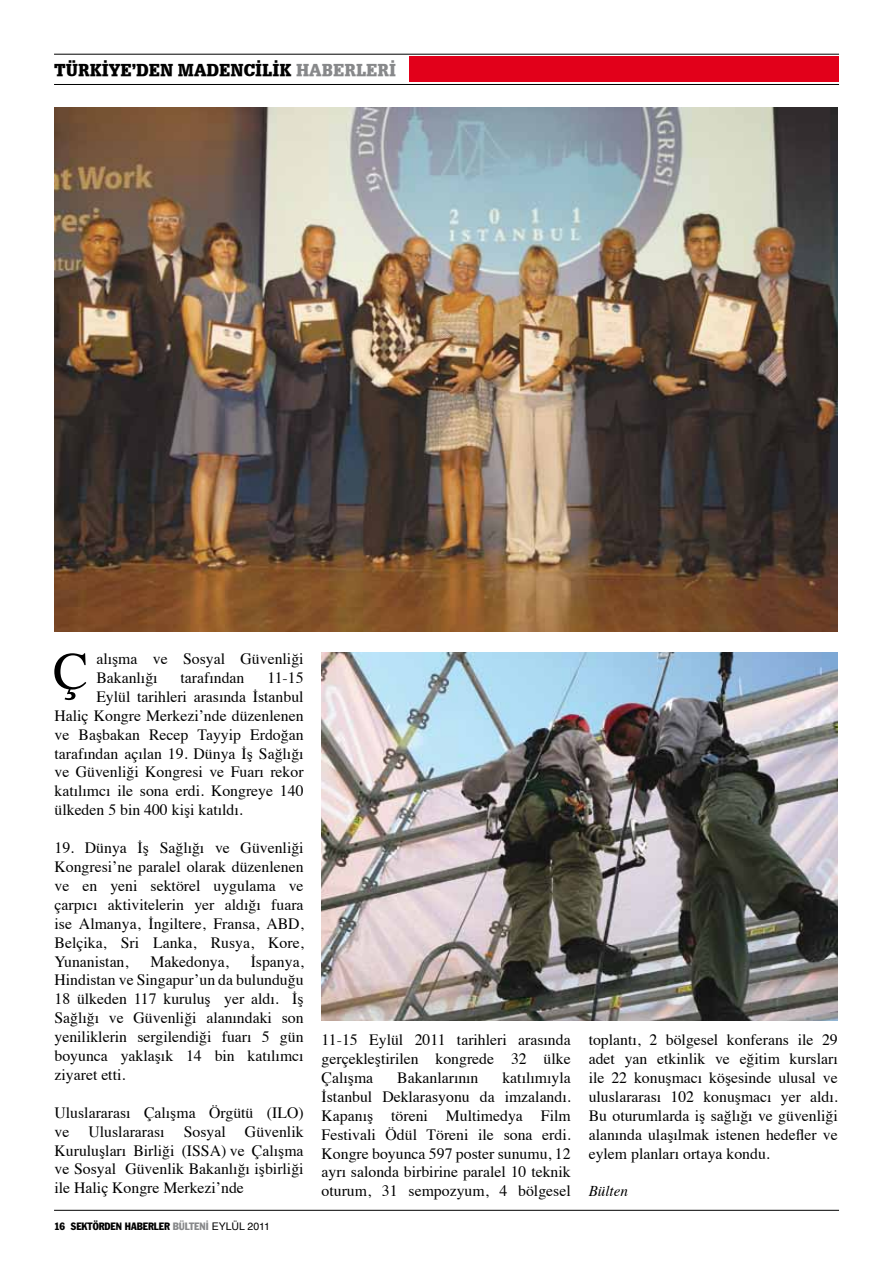
<style>
.page{position:relative;width:893px;height:1263px;background:#fff}
.page>*{position:absolute;margin:0;border:0;box-sizing:border-box;transform-origin:0 0}
.t1{font:52.5px "Times";color:#000}
.t2{font:18px "URW Egyptienne T Ext Nar X Bold";color:#000}
.t3{font:15.75px/18.9px "Times";color:#000;text-align:justify}
.t4{font:italic 15px "Times";color:#000}
.t5{font:condensed 10.5px "Franklin Gothic Std";color:#000}
.s1{color:#87888a}
.s2{font-family:"Helvetica";font-stretch:normal}
</style>
<div class="page">
<hr style="left:54px;top:54px;width:785px;height:1px;background:#000">
<hr style="left:54px;top:84px;width:785px;height:1px;background:#000">
<div style="left:410px;top:57px;width:429px;height:25px;background:#e2001a"></div>
<hr style="left:54px;top:1210px;width:785px;height:1px;background:#000">
<img style="left:54px;top:108px;width:784px;height:523px">
<img style="left:322px;top:652px;width:516px;height:368px">
<p class="t2" style="left:54px;top:57px;width:344px">TÜRKİYE’DEN MADENCİLİK <span class="s1">HABERLERİ</span></p>
<h1 class="t1" style="left:53px;top:622px;width:37px">Ç</h1>
<p class="t3" style="left:96px;top:648px;width:209px">alışma ve Sosyal Güvenliği<br>Bakanlığı</p>
<p class="t3" style="left:181px;top:667px;width:65px">tarafından</p>
<p class="t3" style="left:267px;top:667px;width:38px">11-15</p>
<p class="t3" style="left:96px;top:686px;width:209px">Eylül tarihleri arasında İstanbul</p>
<p class="t3" style="left:55px;top:705px;width:251px">Haliç Kongre Merkezi’nde düzenlenen</p>
<p class="t3" style="left:55px;top:724px;width:251px">ve Başbakan Recep Tayyip Erdoğan</p>
<p class="t3" style="left:55px;top:742px;width:251px">tarafından açılan 19. Dünya İş Sağlığı</p>
<p class="t3" style="left:55px;top:761px;width:251px">ve Güvenliği Kongresi ve Fuarı rekor</p>
<p class="t3" style="left:55px;top:780px;width:251px">katılımcı ile sona erdi. Kongreye 140</p>
<p class="t3" style="left:55px;top:799px;width:190px">ülkeden 5 bin 400 kişi katıldı.</p>
<p class="t3" style="left:55px;top:837px;width:251px">19. Dünya İş Sağlığı ve Güvenliği Kongresi’ne paralel olarak düzenlenen ve en yeni sektörel uygulama ve çarpıcı aktivitelerin yer aldığı fuara ise Almanya, İngiltere, Fransa, ABD, Belçika, Sri Lanka, Rusya, Kore, Yunanistan,</p>
<p class="t3" style="left:55px;top:950px;width:251px;text-indent:196px">İspanya, Hindistan ve Singapur’un da bulunduğu 18 ülkeden 117 kuruluş yer aldı. İş Sağlığı ve Güvenliği alanındaki son yeniliklerin sergilendiği fuarı 5 gün boyunca yaklaşık 14 bin katılımcı ziyaret etti.</p>
<p class="t3" style="left:55px;top:1102px;width:251px">Uluslararası Çalışma Örgütü (ILO) ve Uluslararası Sosyal Güvenlik Kuruluşları Birliği (ISSA) ve Çalışma ve Sosyal Güvenlik Bakanlığı işbirliği ile Haliç Kongre Merkezi’nde</p>
<p class="t3" style="left:150px;top:950px;width:80px">Makedonya,</p>
<p class="t5" style="left:54px;top:1219px;width:218px">16 SEKTÖRDEN HABERLER <span class="s1">BÜLTENİ</span> <span class="s2">EYLÜL 2011</span></p>
<p class="t3" style="left:322px;top:1029px;width:251px">11-15 Eylül 2011 tarihleri arasında gerçekleştirilen kongrede 32 ülke Çalışma</p>
<p class="t3" style="left:322px;top:1067px;width:251px;text-indent:181px">katılımıyla İstanbul Deklarasyonu da imzalandı.<br>Kapanış töreni Multimedya Film Festivali Ödül Töreni ile sona erdi.<br>Kongre boyunca 597 poster sunumu, 12 ayrı salonda birbirine paralel 10 teknik oturum, 31 sempozyum, 4 bölgesel</p>
<p class="t3" style="left:397px;top:1067px;width:83px">Bakanlarının</p>
<p class="t3" style="left:589px;top:1029px;width:251px">toplantı, 2 bölgesel konferans ile 29 adet yan etkinlik ve eğitim kursları ile 22 konuşmacı köşesinde ulusal ve uluslararası 102 konuşmacı yer aldı.<br>Bu oturumlarda iş sağlığı ve güvenliği alanında ulaşılmak istenen hedefler ve eylem planları ortaya kondu.</p>
<p class="t4" style="left:589px;top:1178px;width:41px">Bülten</p>
</div>
